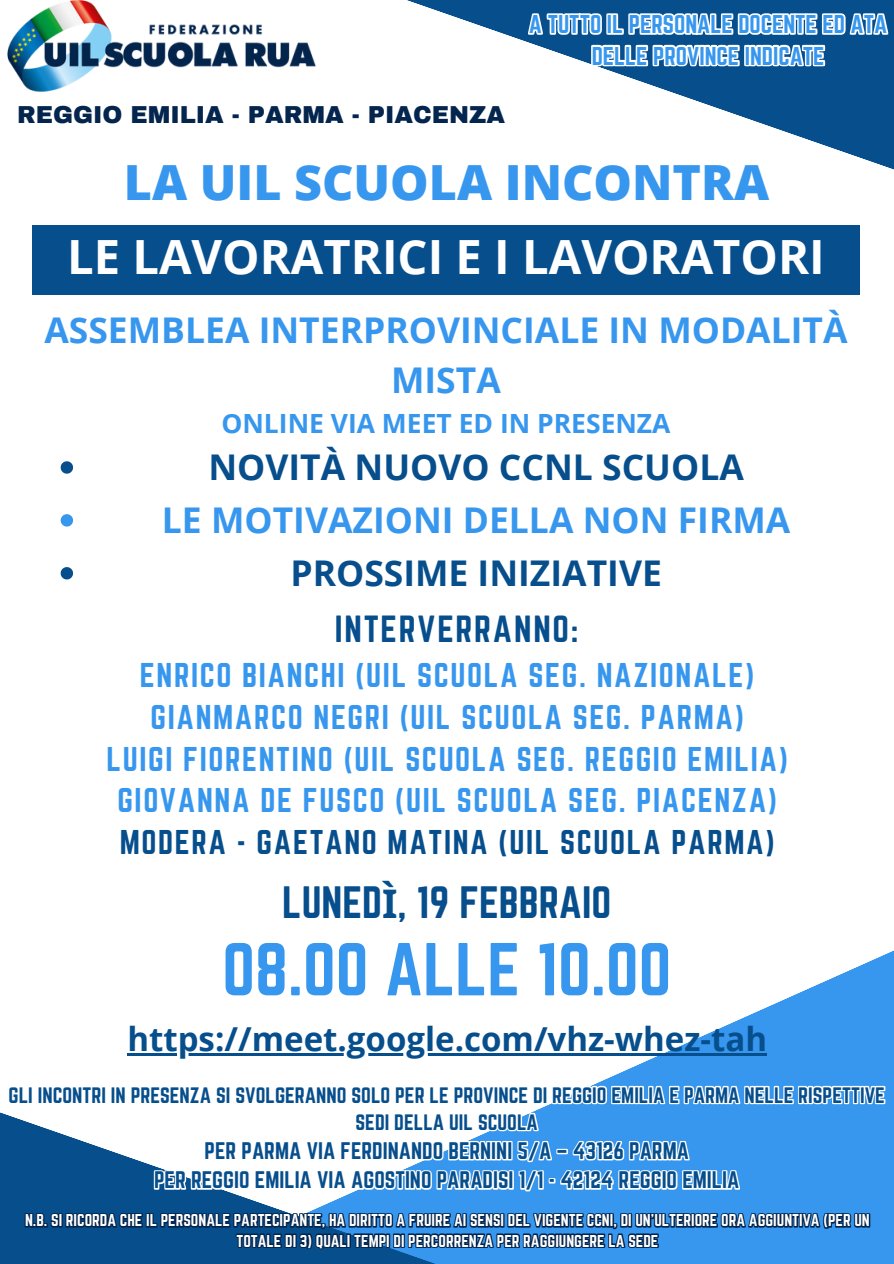
<style>
.page{position:relative;width:894px;height:1264px;background:#fff}
.page>*{position:absolute;margin:0;border:0;box-sizing:border-box;transform-origin:0 0}
.t1{font:65.4px "Norwester";color:#3797ee}
.t2{font:800 48.45px "Open Sans";color:#3797ee}
.t3{font:700 47.1px "Open Sans";color:#fff}
.t4{font:39.6px "Norwester";color:#074e8d}
.t5{font:700 35.4px/49.5px "Open Sans";color:#3797ee;text-align:center}
.t6{font:700 35.4px "Open Sans";color:#074e8d}
.t7{font:700 33px "Open Sans";color:#074e8d}
.t8{font:33px "Norwester";letter-spacing:.055em;color:#074e8d}
.t9{font:30px "Norwester";letter-spacing:.055em;color:#3797ee}
.t10{font:30px "Norwester";letter-spacing:.055em;color:#074e8d}
.t11{font:700 26.4px "Open Sans";color:#3797ee}
.t12{font:900 24px "Archivo";color:#04254d}
.t13{font:22.5px "Norwester";color:#3797ee}
.t14{font:21px "Norwester";color:#074e8d}
.t15{font:19.5px/27px "Norwester";color:#074e8d;text-align:center}
.t16{font:15px/20.2px "Norwester";color:#fff;text-align:center}
.s1{font-family:"Noto Sans";font-weight:700}
</style>
<div class="page">
<div style="left:32px;top:226px;width:827px;height:69px;background:#074e8d"></div>
<svg style="left:154px;top:951px;width:739px;height:312px"></svg>
<svg style="left:0;top:1112px;width:152px;height:151px;background:#28669c"></svg>
<svg style="left:344px;top:0;width:549px;height:229px"></svg>
<img style="left:7px;top:0;width:309px;height:92px">
<svg style="left:61px;top:461px;width:12px;height:12px"></svg>
<svg style="left:61px;top:514px;width:12px;height:12px"></svg>
<svg style="left:61px;top:567px;width:12px;height:12px"></svg>
<hr style="left:127px;top:1053px;width:639px;height:2px;background:#074e8d">
<svg style="left:6px;top:1059px;width:880px;height:73px"></svg>
<svg style="left:526px;top:0;width:363px;height:102px"></svg>
<svg style="left:23px;top:1188px;width:848px;height:65px;background:#1963a8"></svg>
<svg style="left:152px;top:1102px;width:589px;height:161px"></svg>
<h3 class="t12" style="left:17px;top:102px;width:489px">REGGIO EMILIA - PARMA - PIACENZA</h3>
<p class="t13" style="left:528px;top:11px;width:360px">A TUTTO IL PERSONALE DOCENTE ED ATA</p>
<p class="t13" style="left:591px;top:42px;width:234px">DELLE PROVINCE INDICATE</p>
<p class="t2" style="left:124px;top:148px;width:646px">LA UIL SCUOLA INCONTRA</p>
<h4 class="t3" style="left:67px;top:223px;width:759px">LE LAVORATRICI E I LAVORATORI</h4>
<p class="t5" style="left:44px;top:304px;width:804px">ASSEMBLEA INTERPROVINCIALE IN MODALITÀ<br>MISTA</p>
<p class="t11" style="left:221px;top:405px;width:450px">ONLINE VIA MEET ED IN PRESENZA</p>
<p class="t6" style="left:208px;top:442px;width:536px">NOVITÀ NUOVO CCNL SCUOLA</p>
<p class="t5" style="left:162px;top:495px;width:629px">LE MOTIVAZIONI DELLA NON FIRMA</p>
<p class="t6" style="left:290px;top:548px;width:373px">PROSSIME INIZIATIVE</p>
<p class="t8" style="left:335px;top:608px;width:245px">INTERVERRANNO:</p>
<p class="t9" style="left:140px;top:657px;width:615px">ENRICO BIANCHI (UIL SCUOLA SEG. NAZIONALE)</p>
<p class="t9" style="left:150px;top:699px;width:595px">GIANMARCO NEGRI (UIL SCUOLA SEG. PARMA)</p>
<h2 class="t9" style="left:106px;top:740px;width:683px">LUIGI FIORENTINO (UIL SCUOLA SEG. REGGIO EMILIA)</h2>
<h2 class="t9" style="left:117px;top:782px;width:661px">GIOVANNA DE FUSCO (UIL SCUOLA SEG. PIACENZA)</h2>
<h5 class="t10" style="left:120px;top:823px;width:656px">MODERA - GAETANO MATINA (UIL SCUOLA PARMA)</h5>
<p class="t4" style="left:282px;top:878px;width:330px">LUNED<span class="s1">Ì</span>, 19 FEBBRAIO</p>
<p class="t1" style="left:222px;top:929px;width:450px">08.00 ALLE 10.00</p>
<h1 class="t7" style="left:127px;top:1015px;width:641px">https://meet.google.com/vhz-whez-tah</h1>
<h5 class="t15" style="left:9px;top:1081px;width:877px">GLI INCONTRI IN PRESENZA SI SVOLGERANNO SOLO PER LE PROVINCE DI REGGIO EMILIA E PARMA NELLE RISPETTIVE<br>SEDI DELLA UIL SCUOLA</h5>
<p class="t14" style="left:204px;top:1138px;width:486px">PER PARMA VIA FERDINANDO BERNINI 5/A – 43126 PARMA</p>
<p class="t14" style="left:154px;top:1167px;width:586px">PER REGGIO EMILIA VIA AGOSTINO PARADISI 1/1 - 42124 REGGIO EMILIA</p>
<p class="t16" style="left:25px;top:1210px;width:846px">N.B. SI RICORDA CHE IL PERSONALE PARTECIPANTE, HA DIRITTO A FRUIRE AI SENSI DEL VIGENTE CCNI, DI UN'ULTERIORE ORA AGGIUNTIVA (PER UN<br>TOTALE DI 3) QUALI TEMPI DI PERCORRENZA PER RAGGIUNGERE LA SEDE</p>
</div>
